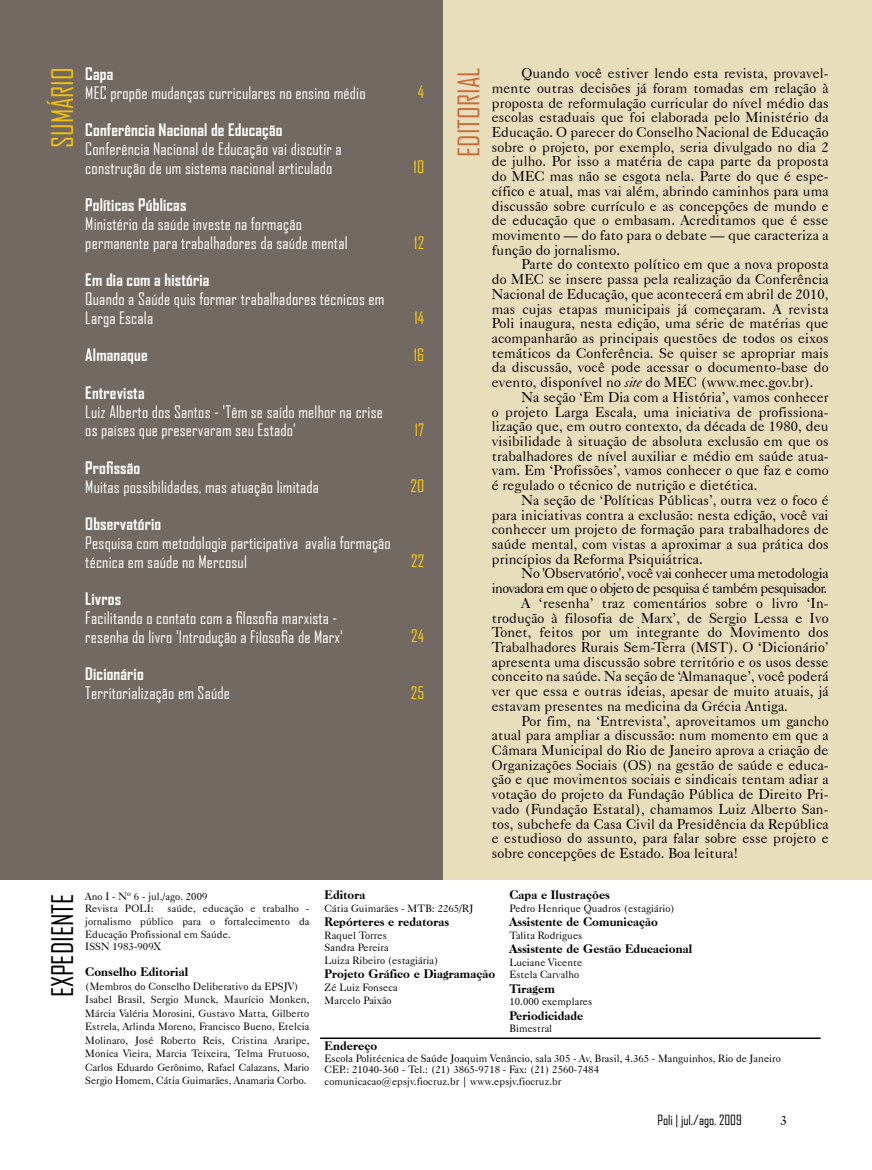
<style>
.page{position:relative;width:872px;height:1170px;background:#fff}
.page>*{position:absolute;margin:0;border:0;box-sizing:border-box;transform-origin:0 0}
.t1{font:28.5px "Agency FB";color:#000}
.t2{font:28.5px "Agency FB";color:#ca6c38}
.t3{font:28.5px "Agency FB";color:#f2c108}
.t4{font:16.5px/18.8px "Agency FB";letter-spacing:.01em;color:#fff}
.t5{font:700 16.5px "Agency FB";letter-spacing:.01em;color:#fff}
.t6{font:16.5px "Agency FB";letter-spacing:.01em;color:#ffcb05}
.t7{font:14.25px/14.7px "Caslon 540 BT";letter-spacing:.01em;color:#000;text-align:justify}
.t8{font:14.25px "Caslon 540 BT";letter-spacing:-.04em;color:#000}
.t9{font:14.25px "Caslon 540 BT";letter-spacing:-.01em;color:#000}
.t10{font:13.5px "Agency FB";color:#000}
.t11{font:13.5px "Caslon 540 BT";color:#000}
.t12{font:800 12px "Caslon Old Face BT";letter-spacing:.01em;color:#000}
.t13{font:10.5px/12.6px "Caslon 540 BT";letter-spacing:.01em;color:#000}
.s1{font-style:italic}
</style>
<div class="page">
<div style="left:0;top:0;width:444px;height:879px;background:#726963"></div>
<div style="left:444px;top:0;width:428px;height:879px;background:#e9debc"></div>
<hr style="left:320px;top:1037px;width:500px;height:1px;background:#000">
<h1 class="t3" style="left:45px;top:148px;width:82px;rotate:-90deg">SUMÁRIO</h1>
<p class="t5" style="left:85px;top:63px;width:30px">Capa</p>
<p class="t4" style="left:85px;top:83px;width:282px">MEC propõe mudanças curriculares no ensino médio</p>
<p class="t5" style="left:85px;top:120px;width:199px">Conferência Nacional de Educação</p>
<p class="t4" style="left:85px;top:139px;width:258px">Conferência Nacional de Educação vai discutir a construção de um sistema nacional articulado</p>
<p class="t5" style="left:85px;top:195px;width:103px">Políticas Públicas</p>
<p class="t4" style="left:85px;top:214px;width:264px">Ministério da saúde investe na formação permanente para trabalhadores da saúde mental</p>
<p class="t5" style="left:85px;top:270px;width:125px">Em dia com a história</p>
<p class="t4" style="left:85px;top:289px;width:301px">Quando a Saúde quis formar trabalhadores técnicos em<br>Larga Escala</p>
<p class="t5" style="left:85px;top:345px;width:64px">Almanaque</p>
<p class="t5" style="left:85px;top:382px;width:61px">Entrevista</p>
<p class="t4" style="left:85px;top:401px;width:299px">Luiz Alberto dos Santos - 'Têm se saído melhor na crise os países que preservaram seu Estado'</p>
<p class="t5" style="left:85px;top:457px;width:56px">Profissão</p>
<p class="t4" style="left:85px;top:476px;width:235px">Muitas possibilidades, mas atuação limitada</p>
<p class="t5" style="left:85px;top:513px;width:77px">Observatório</p>
<p class="t4" style="left:85px;top:533px;width:307px">Pesquisa com metodologia participativa avalia formação técnica em saúde no Mercosul</p>
<p class="t5" style="left:85px;top:588px;width:37px">Livros</p>
<p class="t4" style="left:85px;top:608px;width:259px">Facilitando o contato com a filosofia marxista - resenha do livro 'Introdução a Filosofia de Marx'</p>
<p class="t5" style="left:85px;top:663px;width:60px">Dicionário</p>
<p class="t4" style="left:85px;top:683px;width:146px">Territorialização em Saúde</p>
<p class="t6" style="left:418px;top:82px;width:8px">4</p>
<p class="t6" style="left:413px;top:157px;width:12px">10</p>
<p class="t6" style="left:414px;top:232px;width:11px">12</p>
<p class="t6" style="left:414px;top:307px;width:11px">14</p>
<p class="t6" style="left:414px;top:345px;width:12px">16</p>
<p class="t6" style="left:415px;top:420px;width:11px">17</p>
<p class="t6" style="left:410px;top:476px;width:15px">20</p>
<p class="t6" style="left:411px;top:551px;width:15px">22</p>
<p class="t6" style="left:411px;top:626px;width:14px">24</p>
<p class="t6" style="left:411px;top:682px;width:15px">25</p>
<h1 class="t2" style="left:451px;top:157px;width:91px;rotate:-90deg">EDITORIAL</h1>
<p class="t7" style="left:492px;top:66px;width:338px;text-indent:30px">Quando você estiver lendo esta revista, provavel&shy;mente outras decisões já foram tomadas em relação à proposta de reformulação curricular do nível médio das escolas estaduais que foi elaborada pelo Ministério da Educação. O parecer do Conselho Nacional de Educação sobre o projeto, por exemplo, seria divulgado no dia 2 de julho. Por isso a matéria de capa parte da proposta do MEC mas não se esgota nela. Parte do que é espe&shy;cífico e atual, mas vai além, abrindo caminhos para uma discussão sobre currículo e as concepções de mundo e de educação que o embasam. Acreditamos que é esse movimento — do fato para o debate — que caracteriza a função do jornalismo.</p>
<p class="t7" style="left:492px;top:257px;width:338px;text-indent:30px">Parte do contexto político em que a nova proposta do MEC se insere passa pela realização da Conferência Nacional de Educação, que acontecerá em abril de 2010, mas cujas etapas municipais já começaram. A revista Poli inaugura, nesta edição, uma série de matérias que acompanharão as principais questões de todos os eixos temáticos da Conferência. Se quiser se apropriar mais da discussão, você pode acessar o documento-base do evento, disponível no <span class="s1">site</span> do MEC (www.mec.gov.br).</p>
<p class="t7" style="left:492px;top:389px;width:338px;text-indent:30px">Na seção ‘Em Dia com a História’, vamos conhecer o projeto Larga Escala, uma iniciativa de profissiona&shy;lização que, em outro contexto, da década de 1980, deu visibilidade à situação de absoluta exclusão em que os trabalhadores de nível auxiliar e médio em saúde atua&shy;vam. Em ‘Profissões’, vamos conhecer o que faz e como é regulado o técnico de nutrição e dietética.</p>
<p class="t7" style="left:492px;top:492px;width:338px;text-indent:30px">Na seção de ‘Políticas Públicas’, outra vez o foco é para iniciativas contra a exclusão: nesta edição, você vai conhecer um projeto de formação para trabalhadores de saúde mental, com vistas a aproximar a sua prática dos princípios da Reforma Psiquiátrica.</p>
<p class="t9" style="left:521px;top:564px;width:308px">No 'Observatório', você vai conhecer uma metodologia</p>
<p class="t8" style="left:492px;top:579px;width:337px">inovadora em que o objeto de pesquisa é também pesquisador.</p>
<p class="t7" style="left:521px;top:595px;width:308px">A ‘resenha’ traz comentários sobre o livro ‘In-</p>
<p class="t7" style="left:492px;top:610px;width:338px">trodução à filosofia de Marx’, de Sergio Lessa e Ivo</p>
<p class="t7" style="left:492px;top:624px;width:338px">Tonet, feitos por um integrante do Movimento dos</p>
<p class="t7" style="left:492px;top:639px;width:338px">Trabalhadores Rurais Sem-Terra (MST). O ‘Dicionário’</p>
<p class="t7" style="left:492px;top:654px;width:338px">apresenta uma discussão sobre território e os usos desse</p>
<p class="t7" style="left:492px;top:668px;width:338px">conceito na saúde. Na seção de ‘Almanaque’, você poderá</p>
<p class="t7" style="left:492px;top:683px;width:338px">ver que essa e outras ideias, apesar de muito atuais, já</p>
<p class="t7" style="left:492px;top:698px;width:297px">estavam presentes na medicina da Grécia Antiga.</p>
<p class="t7" style="left:521px;top:713px;width:308px">Por fim, na ‘Entrevista’, aproveitamos um gancho</p>
<p class="t7" style="left:492px;top:727px;width:338px">atual para ampliar a discussão: num momento em que a</p>
<p class="t7" style="left:492px;top:742px;width:338px">Câmara Municipal do Rio de Janeiro aprova a criação de</p>
<p class="t7" style="left:492px;top:757px;width:338px">Organizações Sociais (OS) na gestão de saúde e educa-</p>
<p class="t7" style="left:492px;top:771px;width:338px">ção e que movimentos sociais e sindicais tentam adiar a</p>
<p class="t7" style="left:492px;top:786px;width:338px">votação do projeto da Fundação Pública de Direito Pri-</p>
<p class="t7" style="left:492px;top:801px;width:338px">vado (Fundação Estatal), chamamos Luiz Alberto San-</p>
<p class="t7" style="left:492px;top:816px;width:338px">tos, subchefe da Casa Civil da Presidência da República</p>
<p class="t7" style="left:492px;top:830px;width:338px">e estudioso do assunto, para falar sobre esse projeto e</p>
<p class="t7" style="left:492px;top:845px;width:248px">sobre concepções de Estado. Boa leitura!</p>
<h1 class="t1" style="left:45px;top:997px;width:105px;rotate:-90deg">EXPEDIENTE</h1>
<p class="t13" style="left:85px;top:889px;width:124px">Ano I - Nº 6 - jul./ago. 2009<br>Revista POLI:</p>
<p class="t13" style="left:85px;top:902px;width:225px;text-indent:82px">saúde, educação e trabalho - jornalismo público para o fortalecimento da<br>Educação Profissional em Saúde.<br>ISSN 1983-909X</p>
<p class="t12" style="left:85px;top:964px;width:104px">Conselho Editorial</p>
<p class="t13" style="left:85px;top:979px;width:225px;line-height:13.5px">(Membros do Conselho Deliberativo da EPSJV)<br>Isabel Brasil, Sergio Munck, Maurício Monken, Márcia Valéria Morosini, Gustavo Matta, Gilberto Estrela, Arlinda Moreno, Francisco Bueno, Etelcia Molinaro, José Roberto Reis, Cristina Araripe, Monica Vieira, Marcia Teixeira, Telma Frutuoso, Carlos Eduardo Gerônimo, Rafael Calazans, Mario Sergio Homem, Cátia Guimarães, Anamaria Corbo.</p>
<p class="t12" style="left:324px;top:887px;width:42px">Editora</p>
<p class="t13" style="left:324px;top:901px;width:150px">Cátia Guimarães - MTB: 2265/RJ</p>
<p class="t12" style="left:324px;top:914px;width:126px">Repórteres e redatoras</p>
<p class="t13" style="left:324px;top:928px;width:115px">Raquel Torres<br>Sandra Pereira<br>Luiza Ribeiro (estagiária)</p>
<p class="t12" style="left:324px;top:966px;width:172px">Projeto Gráfico e Diagramação</p>
<p class="t13" style="left:324px;top:980px;width:75px">Zé Luiz Fonseca<br>Marcelo Paixão</p>
<p class="t12" style="left:509px;top:887px;width:102px">Capa e Ilustrações</p>
<p class="t13" style="left:509px;top:901px;width:167px">Pedro Henrique Quadros (estagiário)</p>
<p class="t12" style="left:509px;top:914px;width:150px">Assistente de Comunicação</p>
<p class="t13" style="left:509px;top:928px;width:74px">Talita Rodrigues</p>
<p class="t12" style="left:509px;top:941px;width:184px">Assistente de Gestão Educacional</p>
<p class="t13" style="left:509px;top:955px;width:74px">Luciane Vicente<br>Estela Carvalho</p>
<p class="t12" style="left:509px;top:981px;width:47px">Tiragem</p>
<p class="t13" style="left:509px;top:995px;width:84px">10.000 exemplares</p>
<p class="t12" style="left:509px;top:1008px;width:75px">Periodicidade</p>
<p class="t13" style="left:509px;top:1022px;width:44px">Bimestral</p>
<p class="t12" style="left:324px;top:1038px;width:54px">Endereço</p>
<p class="t13" style="left:324px;top:1051px;width:458px;line-height:11.7px">Escola Politécnica de Saúde Joaquim Venâncio, sala 305 - Av, Brasil, 4.365 - Manguinhos, Rio de Janeiro<br>CEP.: 21040-360 - Tel.: (21) 3865-9718 - Fax: (21) 2560-7484<br>comunicacao@epsjv.fiocruz.br | www.epsjv.fiocruz.br</p>
<p class="t10" style="left:657px;top:1111px;width:86px">Poli | jul./ago. 2009</p>
<p class="t11" style="left:780px;top:1112px;width:8px">3</p>
</div>
